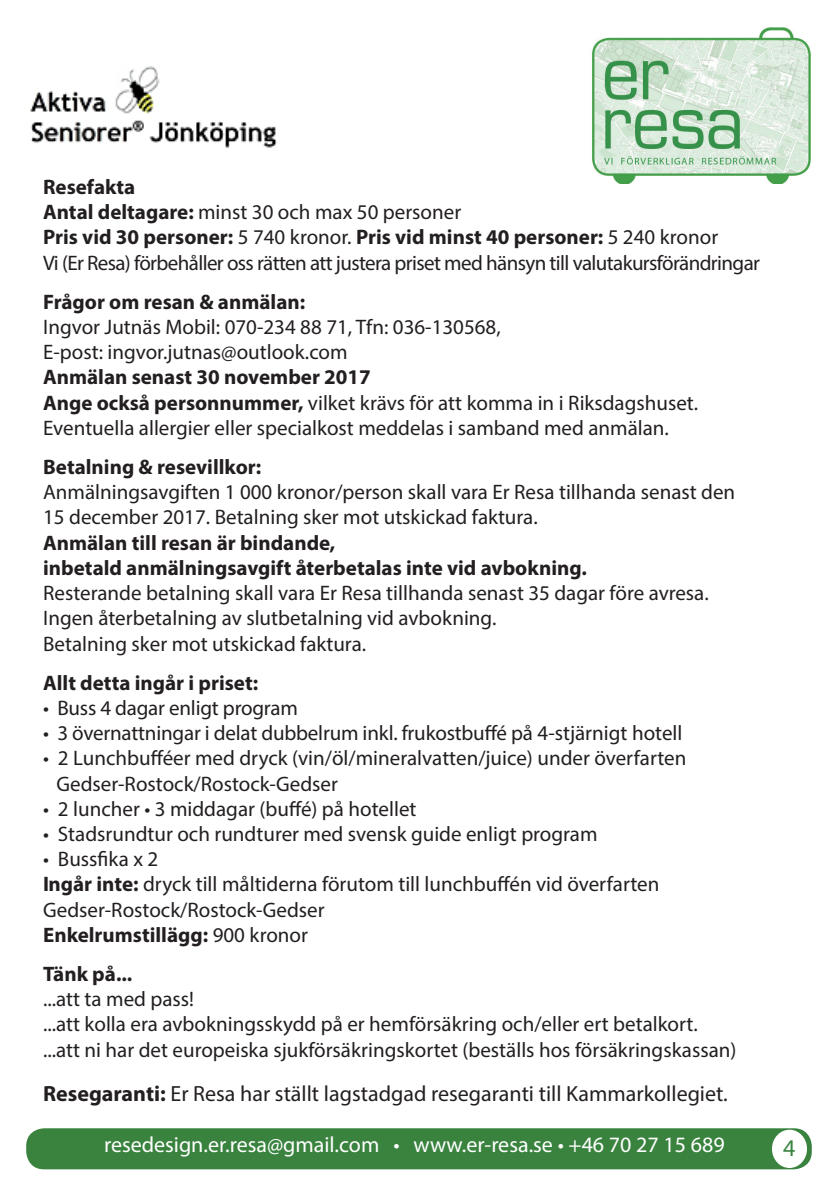
<style>
.page{position:relative;width:840px;height:1191px;background:#fff}
.page>*{position:absolute;margin:0;border:0;box-sizing:border-box;transform-origin:0 0}
.t1{font:24px "Myriad Pro";color:#39833f}
.t2{font:22px "Myriad Pro";color:#231f20}
.t3{font:22px "Myriad Pro";color:#fff}
.t4{font:21px/25.2px "Myriad Pro";color:#231f20}
.t5{font:700 21px "Myriad Pro";color:#231f20}
.t6{font:21px "Myriad Pro";letter-spacing:-.03em;color:#231f20}
.s1{font-weight:700}
.s2{font-weight:400}
</style>
<div class="page">
<div style="left:26px;top:1128px;width:785px;height:41px;background:#39833f;border-radius:18px"></div>
<img style="left:592px;top:28px;width:218px;height:156px">
<img style="left:30px;top:66px;width:247px;height:82px">
<div style="left:771px;top:1129px;width:35px;height:39px;background:#fff;border-radius:50%"></div>
<p class="t5" style="left:43px;top:173px;width:94px">Resefakta</p>
<p class="t4" style="left:43px;top:199px;width:419px"><span class="s1">Antal deltagare:</span> minst 30 och max 50 personer</p>
<p class="t5" style="left:43px;top:223px;width:676px">Pris vid 30 personer: <span class="s2">5 740 kronor.</span> Pris vid minst 40 personer: <span class="s2">5 240 kronor</span></p>
<p class="t6" style="left:43px;top:249px;width:718px">Vi (Er Resa) förbehåller oss rätten att justera priset med hänsyn till valutakursförändringar</p>
<p class="t5" style="left:43px;top:288px;width:263px">Frågor om resan &amp; anmälan:</p>
<p class="t4" style="left:43px;top:314px;width:459px">Ingvor Jutnäs Mobil: 070-234 88 71, Tfn: 036-130568,</p>
<p class="t4" style="left:43px;top:339px;width:306px">E-post: ingvor.jutnas@outlook.com</p>
<p class="t5" style="left:43px;top:363px;width:329px">Anmälan senast 30 november 2017</p>
<p class="t4" style="left:43px;top:389px;width:656px"><span class="s1">Ange också personnummer,</span> vilket krävs för att komma in i Riksdagshuset.</p>
<p class="t4" style="left:43px;top:415px;width:627px">Eventuella allergier eller specialkost meddelas i samband med anmälan.</p>
<p class="t5" style="left:43px;top:453px;width:219px">Betalning &amp; resevillkor:</p>
<p class="t4" style="left:43px;top:479px;width:693px">Anmälningsavgiften 1 000 kronor/person skall vara Er Resa tillhanda senast den<br>15 december 2017. Betalning sker mot utskickad faktura.</p>
<p class="t5" style="left:43px;top:529px;width:293px">Anmälan till resan är bindande,</p>
<p class="t5" style="left:43px;top:554px;width:545px">inbetald anmälningsavgift återbetalas inte vid avbokning.</p>
<p class="t4" style="left:43px;top:580px;width:666px">Resterande betalning skall vara Er Resa tillhanda senast 35 dagar före avresa.<br>Ingen återbetalning av slutbetalning vid avbokning.</p>
<p class="t4" style="left:43px;top:630px;width:324px">Betalning sker mot utskickad faktura.</p>
<p class="t5" style="left:43px;top:669px;width:216px">Allt detta ingår i priset:</p>
<p class="t4" style="left:43px;top:695px;width:256px">• Buss 4 dagar enligt program</p>
<p class="t4" style="left:43px;top:720px;width:640px">• 3 övernattningar i delat dubbelrum inkl. frukostbuffé på 4-stjärnigt hotell</p>
<p class="t4" style="left:56px;top:745px;width:631px;text-indent:-13px">• 2 Lunchbufféer med dryck (vin/öl/mineralvatten/juice) under överfarten<br>Gedser-Rostock/Rostock-Gedser</p>
<p class="t4" style="left:43px;top:795px;width:374px">• 2 luncher • 3 middagar (buffé) på hotellet</p>
<p class="t4" style="left:43px;top:821px;width:555px">• Stadsrundtur och rundturer med svensk guide enligt program</p>
<p class="t4" style="left:43px;top:846px;width:117px">• Bussfika x 2</p>
<p class="t4" style="left:43px;top:871px;width:617px"><span class="s1">Ingår inte:</span> dryck till måltiderna förutom till lunchbuffén vid överfarten</p>
<p class="t4" style="left:43px;top:896px;width:283px">Gedser-Rostock/Rostock-Gedser</p>
<p class="t5" style="left:43px;top:921px;width:266px">Enkelrumstillägg: <span class="s2">900 kronor</span></p>
<p class="t5" style="left:43px;top:960px;width:91px">Tänk på...</p>
<p class="t4" style="left:43px;top:986px;width:152px">...att ta med pass!</p>
<p class="t4" style="left:43px;top:1011px;width:655px">...att kolla era avbokningsskydd på er hemförsäkring och/eller ert betalkort.</p>
<p class="t4" style="left:43px;top:1036px;width:694px">...att ni har det europeiska sjukförsäkringskortet (beställs hos försäkringskassan)</p>
<p class="t2" style="left:43px;top:1080px;width:685px"><span class="s1">Resegaranti:</span> Er Resa har ställt lagstadgad resegaranti till Kammarkollegiet.</p>
<p class="t3" style="left:104px;top:1131px;width:621px">resedesign.er.resa@gmail.com • www.er-resa.se • +46 70 27 15 689</p>
<p class="t1" style="left:782px;top:1132px;width:14px">4</p>
</div>
